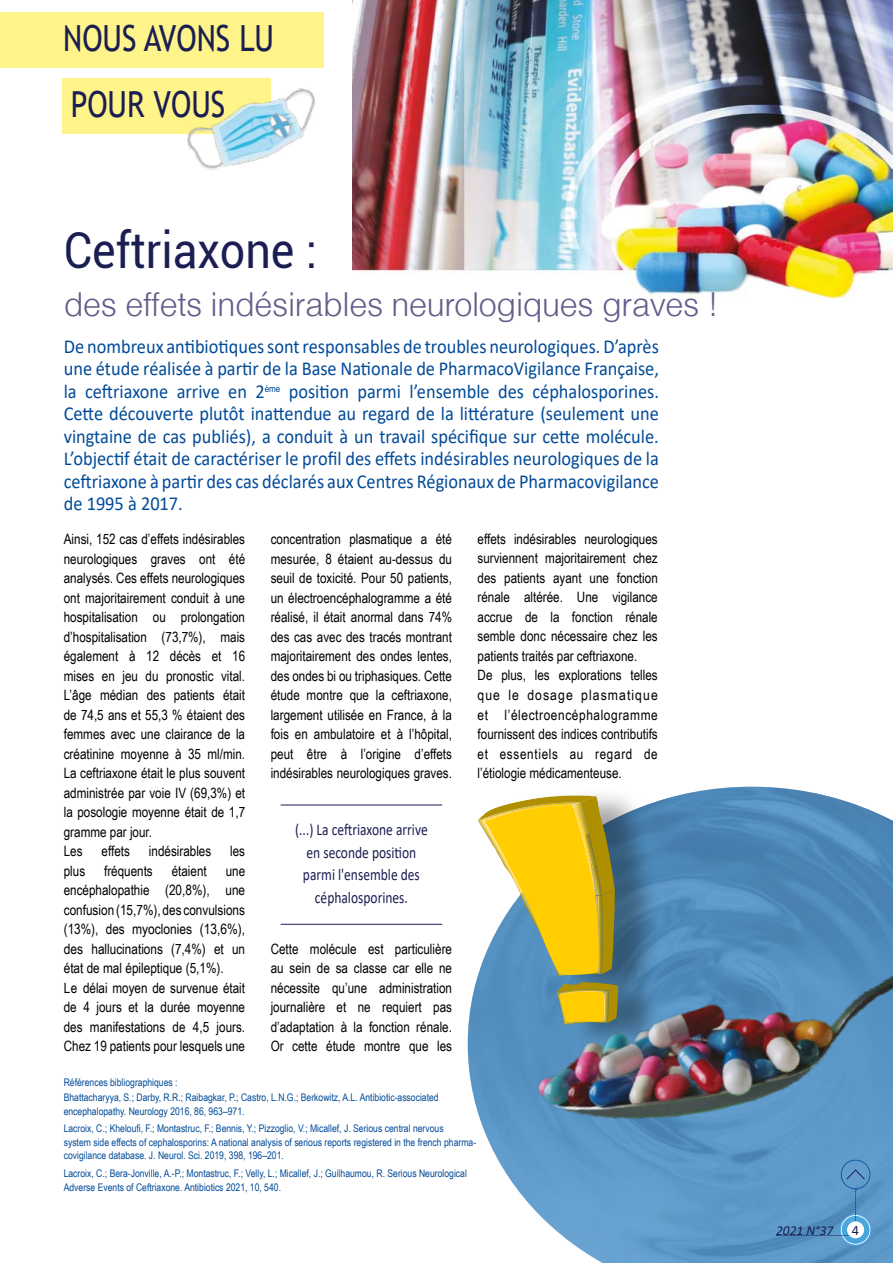
<style>
.page{position:relative;width:893px;height:1263px;background:#fff}
.page>*{position:absolute;margin:0;border:0;box-sizing:border-box;transform-origin:0 0}
.t1{font:49.5px "Roboto";color:#1a1e52;scale:.91 1}
.t2{font:36px/65.8px "Trebuchet MS";color:#1a1e52;scale:.83 1}
.t3{font:300 33px "Helvetica";letter-spacing:-.01em;color:#615f8a}
.t4{font:19.8px/22.5px "Calibri";color:#004a98;text-align:justify;scale:.93 1}
.t5{font:16.5px/22.5px "Calibri";color:#1a1e52;text-align:center;scale:.82 1}
.t6{font:14.25px/19.5px "Arial Narrow";color:#000}
.t7{font:14.25px "Calibri";color:#1a1e52}
.t8{font:italic 13.5px "Calibri";color:#1a1e52}
.t9{font:10.5px/13.5px "Arial Narrow";color:#004a98}
</style>
<div class="page">
<img style="left:468px;top:787px;width:425px;height:476px">
<div style="left:825px;top:1202px;width:59px;height:45px;background:#0092d4;opacity:.4"></div>
<div style="left:826px;top:1204px;width:56px;height:42px;background:#fff;opacity:.75"></div>
<div style="left:867px;top:1239px;width:15px;height:7px;background:#5e9ac9"></div>
<svg style="left:855px;top:1191px;width:2px;height:30px"></svg>
<svg style="left:777px;top:1235px;width:72px;height:1px"></svg>
<div style="left:847px;top:1221px;width:17px;height:17px;background:#fff;border-radius:50%"></div>
<div style="left:0;top:13px;width:323px;height:55px;background:#fff48a"></div>
<div style="left:62px;top:79px;width:209px;height:55px;background:#fff48a"></div>
<img style="left:187px;top:88px;width:129px;height:82px">
<hr style="left:281px;top:805px;width:161px;height:1px;background:#1a1e52">
<hr style="left:281px;top:924px;width:161px;height:1px;background:#1a1e52">
<img style="left:353px;top:0;width:540px;height:299px">
<div style="left:489px;top:786px;width:175px;height:266px;background:#000;opacity:.35"></div>
<svg style="left:478px;top:795px;width:137px;height:181px"></svg>
<svg style="left:578px;top:803px;width:23px;height:92px"></svg>
<svg style="left:579px;top:802px;width:22px;height:93px"></svg>
<svg style="left:580px;top:802px;width:22px;height:93px;background:#c9a817"></svg>
<img style="left:492px;top:933px;width:401px;height:258px">
<h2 class="t2" style="left:63px;top:6px;width:255px">NOUS AVONS LU<br>POUR VOUS</h2>
<h1 class="t1" style="left:64px;top:215px;width:280px">Ceftriaxone :</h1>
<h3 class="t3" style="left:64px;top:283px;width:656px">des effets indésirables neurologiques graves !</h3>
<p class="t4" style="left:64px;top:334px;width:642px">De nombreux antibiotiques sont responsables de troubles neurologiques. D’après une étude réalisée à partir de la Base Nationale de PharmacoVigilance Française, la ceftriaxone arrive en 2<sup>ème</sup> position parmi l’ensemble des céphalosporines.<br>Cette découverte plutôt inattendue au regard de la littérature (seulement une vingtaine de cas publiés), a conduit à un travail spécifique sur cette molécule.<br>L’objectif était de caractériser le profil des effets indésirables neurologiques de la ceftriaxone à partir des cas déclarés aux Centres Régionaux de Pharmacovigilance de 1995 à 2017.</p>
<p class="t6" style="left:64px;top:529px;width:183px">Ainsi, 152 cas d’effets indésirables neurologiques graves ont été analysés. Ces effets neurologiques ont majoritairement conduit à une hospitalisation ou prolongation d’hospitalisation (73,7%), mais également à 12 décès et 16 mises en jeu du pronostic vital.<br>L’âge médian des patients était de 74,5 ans et 55,3 % étaient des femmes avec une clairance de la créatinine moyenne à 35 ml/min.<br>La ceftriaxone était le plus souvent administrée par voie IV (69,3%) et la posologie moyenne était de 1,7 gramme par jour.<br>Les</p>
<p class="t6" style="left:478px;top:529px;width:182px">effets indésirables neurologiques surviennent majoritairement chez des patients ayant une fonction rénale altérée. Une vigilance accrue de la fonction rénale semble donc nécessaire chez les patients traités par ceftriaxone.<br>De plus, les explorations telles que le dosage plasmatique et l’électroencéphalogramme fournissent des indices contributifs et essentiels au regard de l’étiologie médicamenteuse.</p>
<p class="t6" style="left:271px;top:529px;width:183px;text-align:justify">concentration plasmatique a été mesurée, 8 étaient au-dessus du seuil de toxicité. Pour 50 patients, un électroencéphalogramme a été réalisé, il était anormal dans 74% des cas avec des tracés montrant majoritairement des ondes lentes, des ondes bi ou triphasiques. Cette étude montre que la ceftriaxone, largement utilisée en France, à la fois en ambulatoire et à l’hôpital, peut être à l’origine d’effets indésirables neurologiques graves.</p>
<p class="t5" style="left:295px;top:818px;width:163px">(...) La ceftriaxone arrive en seconde position parmi l'ensemble des céphalosporines.</p>
<p class="t6" style="left:102px;top:841px;width:30px">effets</p>
<p class="t6" style="left:149px;top:841px;width:64px">indésirables</p>
<p class="t6" style="left:230px;top:841px;width:16px">les</p>
<p class="t6" style="left:64px;top:860px;width:23px">plus</p>
<p class="t6" style="left:104px;top:860px;width:50px">fréquents</p>
<p class="t6" style="left:172px;top:860px;width:37px">étaient</p>
<p class="t6" style="left:64px;top:860px;width:183px;text-indent:162px">une encéphalopathie (20,8%), une confusion (15,7%), des convulsions (13%), des myoclonies (13,6%), des hallucinations (7,4%) et un état de mal épileptique (5,1%).<br>Le délai moyen de survenue était de 4 jours et la durée moyenne des manifestations de 4,5 jours.<br>Chez 19 patients pour lesquels une</p>
<p class="t6" style="left:271px;top:938px;width:183px;text-align:justify">Cette molécule est particulière au sein de sa classe car elle ne nécessite qu’une administration journalière et ne requiert pas d’adaptation à la fonction rénale.<br>Or cette étude montre que les</p>
<p class="t9" style="left:64px;top:1073px;width:376px;line-height:15.6px">Références bibliographiques :<br>Bhattacharyya, S.; Darby, R.R.; Raibagkar, P.; Castro, L.N.G.; Berkowitz, A.L. Antibiotic-associated</p>
<p class="t9" style="left:64px;top:1102px;width:381px;line-height:17.7px">encephalopathy. Neurology 2016, 86, 963–971.<br>Lacroix, C.; Kheloufi, F.; Montastruc, F.; Bennis, Y.; Pizzoglio, V.; Micallef, J. Serious central nervous</p>
<p class="t9" style="left:64px;top:1135px;width:414px">system side effects of cephalosporins: A national analysis of serious reports registered in the french pharma&shy;covigilance database. J. Neurol. Sci. 2019, 398, 196–201.</p>
<p class="t9" style="left:64px;top:1166px;width:405px">Lacroix, C.; Bera-Jonville, A.-P.; Montastruc, F.; Velly, L.; Micallef, J.; Guilhaumou, R. Serious Neurological<br>Adverse Events of Ceftriaxone. Antibiotics 2021, 10, 540.</p>
<p class="t8" style="left:776px;top:1221px;width:59px">2021 N°37</p>
<p class="t7" style="left:852px;top:1220px;width:9px">4</p>
</div>
